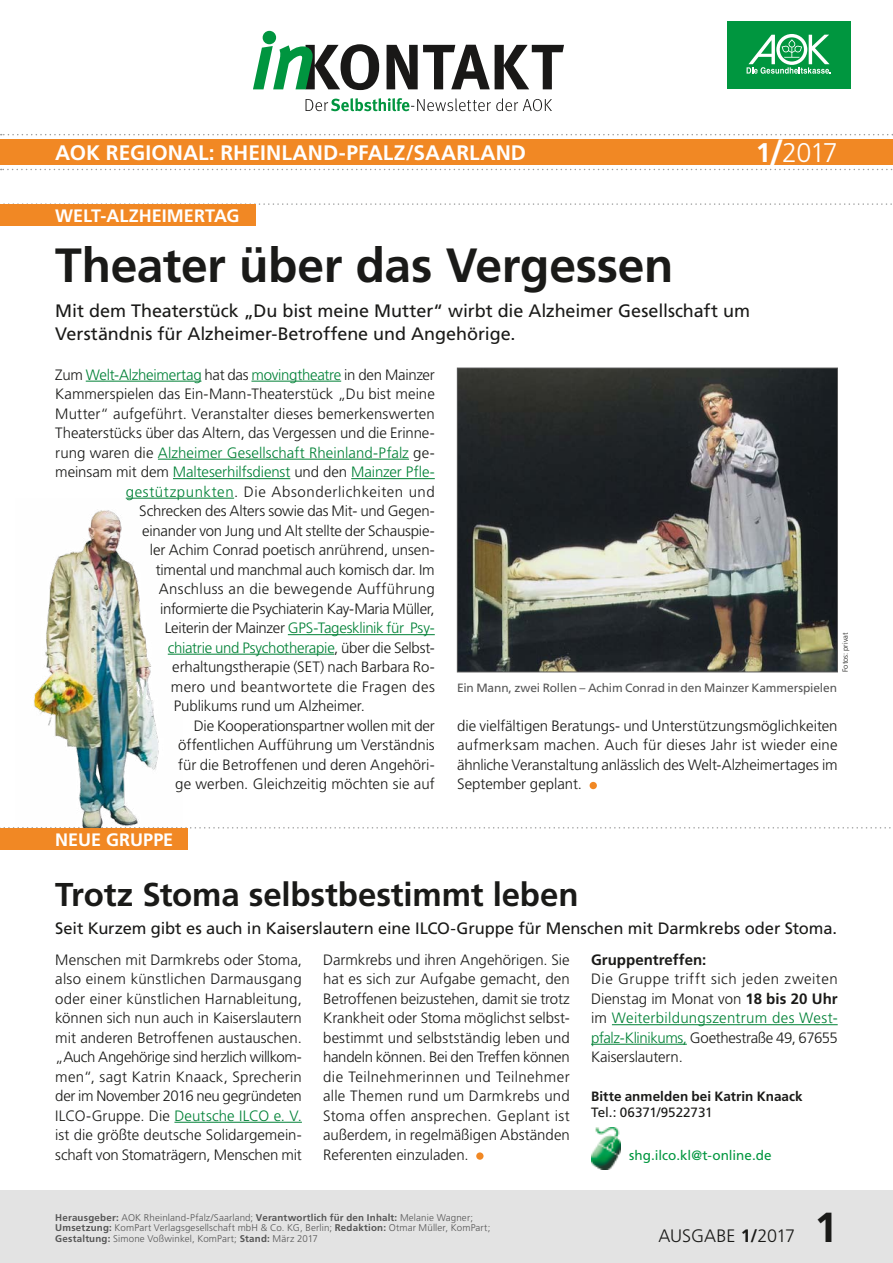
<style>
.page{position:relative;width:893px;height:1263px;background:#fff}
.page>*{position:absolute;margin:0;border:0;box-sizing:border-box;transform-origin:0 0}
.h2_Head_A_26-30pt_groß{font:700 48px "Frutiger LT";letter-spacing:-.01em;color:#1a1a18}
.t1{font:700 42px "Frutiger LT";color:#1a1a18}
.h2_Head_B_22_25pt_mittel{font:700 33px "Frutiger LT";letter-spacing:-.005em;color:#1a1a18}
.P_-_xx_Titel_xx{font:700 21px "Frutiger LT";color:#fff}
.P_Vorspann_A_Head_A_-_groß{font:18px/22.5px "Frutiger LT";letter-spacing:-.005em;color:#1a1a18}
.h1_xx_RUBRIK_xx{font:700 18px "Frutiger LT";color:#fff}
.t2{font:300 18px "Frutiger LT";letter-spacing:-.005em;color:#1a1a18}
.P_Vorspann_B_Head_B_mittel{font:16.5px "Frutiger LT";letter-spacing:-.005em;color:#1a1a18}
.P_copy_BLOCK_oE{font:300 15px/19.5px "Frutiger LT";letter-spacing:-.005em;color:#1a1a18;text-align:justify}
.P_copy_BLOCK_mE{font:300 15px/19.5px "Frutiger LT";color:#1a1a18;text-align:justify}
.P_copy_BLOCK_oE-2{font:300 15px "Frutiger LT";letter-spacing:-.015em;color:#008136}
.P_copy_BLOCK_oE-3{font:300 15px "Frutiger LT";letter-spacing:.005em;color:#008136}
.P_copy_BLOCK_oE-4{font:300 15px "Frutiger LT";letter-spacing:.04em;color:#1a1a18}
.P_copy_BLOCK_oE-5{font:300 15px "Frutiger LT";letter-spacing:.02em;color:#1a1a18}
.P_copy_BLOCK_oE-6{font:300 15px "Frutiger LT";letter-spacing:.025em;color:#1a1a18}
.h3_-_TERMIN_Datum{font:700 15px "Frutiger LT";color:#1a1a18}
.P_1_Kontakt_Mehr_Infos_unter_schwarz{font:700 13.5px "Frutiger LT";letter-spacing:.005em;color:#1a1a18}
.P_2_Mail_grün{font:13.5px "Frutiger LT";color:#00963f}
.P_1_Kontakt_Mehr_Infos_unter_schwarz-2{font:13.5px "Frutiger LT";letter-spacing:-.005em;color:#1a1a18}
.P_BU{font:12px "Frutiger LT";letter-spacing:-.01em;color:#565656}
.P_Impressum{font:300 9.75px/10.5px "Frutiger LT";letter-spacing:.015em;color:#565656}
.t3{font:300 7.5px "Frutiger LT";letter-spacing:.01em;color:#1a1a18}
.s1{color:#1a1a18}
.s2{color:#008136}
.s3{font-weight:700}
</style>
<div class="page">
<div style="left:0;top:1191px;width:893px;height:72px;background:#e3e3e3"></div>
<svg style="left:1px;top:169px;width:892px;height:1px"></svg>
<div style="left:0;top:139px;width:893px;height:26px;background:#f18824"></div>
<svg style="left:1px;top:134px;width:892px;height:1px"></svg>
<div style="left:727px;top:21px;width:123px;height:68px;background:#00963f"></div>
<svg style="left:747px;top:34px;width:84px;height:40px"></svg>
<svg style="left:306px;top:98px;width:246px;height:13px"></svg>
<svg style="left:253px;top:31px;width:311px;height:60px"></svg>
<svg style="left:0;top:203px;width:892px;height:2px"></svg>
<div style="left:0;top:205px;width:255px;height:21px;background:#f18824"></div>
<hr style="left:86px;top:381px;width:115px;height:1px;background:#008136">
<hr style="left:251px;top:381px;width:90px;height:1px;background:#008136">
<hr style="left:158px;top:459px;width:251px;height:1px;background:#008136">
<hr style="left:173px;top:478px;width:117px;height:1px;background:#008136">
<hr style="left:351px;top:478px;width:84px;height:1px;background:#008136">
<hr style="left:126px;top:498px;width:108px;height:1px;background:#008136">
<hr style="left:288px;top:634px;width:147px;height:1px;background:#008136">
<hr style="left:168px;top:654px;width:166px;height:1px;background:#008136">
<div style="left:590px;top:782px;width:7px;height:7px;background:#f18824;border-radius:50%"></div>
<svg style="left:0;top:827px;width:891px;height:1px"></svg>
<div style="left:0;top:828px;width:187px;height:22px;background:#f18824"></div>
<hr style="left:174px;top:1122px;width:128px;height:1px;background:#008136">
<div style="left:476px;top:1152px;width:8px;height:8px;background:#f18824;border-radius:50%"></div>
<hr style="left:612px;top:1024px;width:226px;height:1px;background:#008136">
<hr style="left:591px;top:1044px;width:96px;height:1px;background:#008136">
<img style="left:34px;top:510px;width:149px;height:317px">
<img style="left:591px;top:1127px;width:29px;height:42px">
<img style="left:459px;top:370px;width:377px;height:300px">
<div style="left:457px;top:368px;width:381px;height:304px;border:1px solid #565656"></div>
<p class="P_-_xx_Titel_xx" style="left:55px;top:141px;width:472px">AOK REGIONAL: RHEINLAND-PFALZ/SAARLAND</p>
<h1 class="h1_xx_RUBRIK_xx" style="left:55px;top:206px;width:186px">WELT-ALZHEIMERTAG</h1>
<h2 class="h2_Head_A_26-30pt_groß" style="left:55px;top:237px;width:620px">Theater über das Vergessen</h2>
<p class="P_Vorspann_A_Head_A_-_groß" style="left:55px;top:300px;width:696px">Mit dem Theaterstück „Du bist meine Mutter“ wirbt die Alzheimer Gesellschaft um<br>Verständnis für Alzheimer-Betroffene und Angehörige.</p>
<p class="P_copy_BLOCK_oE-2" style="left:55px;top:366px;width:381px"><span class="s1">Zum</span> Welt-Alzheimertag <span class="s1">hat das</span> movingtheatre <span class="s1">in den Mainzer</span></p>
<p class="P_copy_BLOCK_oE" style="left:55px;top:384px;width:381px">Kammerspielen das Ein-Mann-Theaterstück „Du bist meine</p>
<p class="P_copy_BLOCK_oE" style="left:55px;top:404px;width:381px">Mutter“ aufgeführt. Veranstalter dieses bemerkenswerten</p>
<p class="P_copy_BLOCK_oE" style="left:55px;top:423px;width:381px">Theaterstücks über das Altern, das Vergessen und die Erinne-</p>
<p class="P_copy_BLOCK_oE-3" style="left:55px;top:444px;width:381px"><span class="s1">rung waren die</span> Alzheimer Gesellschaft Rheinland-Pfalz <span class="s1">ge-</span></p>
<p class="P_copy_BLOCK_oE-2" style="left:55px;top:463px;width:381px"><span class="s1">meinsam mit dem</span> Malteserhilfsdienst <span class="s1">und den</span> Mainzer Pfle-</p>
<p class="P_copy_BLOCK_oE-4" style="left:126px;top:483px;width:311px"><span class="s2">gestützpunkten</span>. Die Absonderlichkeiten und</p>
<p class="P_copy_BLOCK_oE" style="left:139px;top:501px;width:297px">Schrecken des Alters sowie das Mit- und Gegen-</p>
<p class="P_copy_BLOCK_oE" style="left:142px;top:521px;width:294px">einander von Jung und Alt stellte der Schauspie-</p>
<p class="P_copy_BLOCK_oE" style="left:150px;top:540px;width:287px">ler Achim Conrad poetisch anrührend, unsen-</p>
<p class="P_copy_BLOCK_oE" style="left:156px;top:560px;width:280px">timental und manchmal auch komisch dar. Im</p>
<p class="P_copy_BLOCK_oE-5" style="left:159px;top:580px;width:277px">Anschluss an die bewegende Aufführung</p>
<p class="P_copy_BLOCK_oE" style="left:160px;top:599px;width:276px">informierte die Psychiaterin Kay-Maria Müller,</p>
<p class="P_copy_BLOCK_oE-2" style="left:165px;top:619px;width:272px"><span class="s1">Leiterin der Mainzer</span> GPS-Tagesklinik für Psy-</p>
<p class="P_copy_BLOCK_oE-2" style="left:168px;top:639px;width:269px">chiatrie und Psychotherapie<span class="s1">, über die Selbst-</span></p>
<p class="P_copy_BLOCK_oE" style="left:172px;top:657px;width:264px">erhaltungstherapie (SET) nach Barbara Ro-</p>
<p class="P_copy_BLOCK_oE-6" style="left:171px;top:678px;width:266px">mero und beantwortete die Fragen des</p>
<p class="P_copy_BLOCK_oE" style="left:174px;top:696px;width:193px">Publikums rund um Alzheimer.</p>
<p class="P_copy_BLOCK_mE" style="left:175px;top:716px;width:261px;text-indent:19px">Die Kooperationspartner wollen mit der öffentlichen Aufführung um Verständnis für die Betroffenen und deren Angehöri&shy;ge werben. Gleichzeitig möchten sie auf</p>
<p class="P_copy_BLOCK_mE" style="left:457px;top:716px;width:382px">die vielfältigen Beratungs- und Unterstützungsmöglichkeiten aufmerksam machen. Auch für dieses Jahr ist wieder eine ähnliche Veranstaltung anlässlich des Welt-Alzheimertages im September geplant.</p>
<p class="t3" style="left:841px;top:672px;width:41px;rotate:-90deg">Fotos: privat</p>
<p class="P_BU" style="left:457px;top:681px;width:381px">Ein Mann, zwei Rollen – Achim Conrad in den Mainzer Kammerspielen</p>
<h1 class="h1_xx_RUBRIK_xx" style="left:55px;top:829px;width:120px">NEUE GRUPPE</h1>
<h2 class="h2_Head_B_22_25pt_mittel" style="left:55px;top:875px;width:525px">Trotz Stoma selbstbestimmt leben</h2>
<p class="P_Vorspann_B_Head_B_mittel" style="left:55px;top:918px;width:783px">Seit Kurzem gibt es auch in Kaiserslautern eine ILCO-Gruppe für Menschen mit Darmkrebs oder Stoma.</p>
<p class="P_copy_BLOCK_oE" style="left:55px;top:950px;width:248px">Menschen mit Darmkrebs oder Stoma, also einem künstlichen Darmausgang oder einer künstlichen Harnableitung, können sich nun auch in Kaiserslautern mit anderen Betroffenen austauschen. „Auch Angehörige sind herzlich willkom&shy;men“, sagt Katrin Knaack, Sprecherin der im November 2016 neu gegründeten ILCO-Gruppe. Die <span class="s2">Deutsche ILCO e. V. </span>ist die größte deutsche Solidargemein&shy;schaft von Stomaträgern, Menschen mit</p>
<p class="P_copy_BLOCK_oE" style="left:323px;top:950px;width:248px">Darmkrebs und ihren Angehörigen. Sie hat es sich zur Aufgabe gemacht, den Betroffenen beizustehen, damit sie trotz Krankheit oder Stoma möglichst selbst&shy;bestimmt und selbstständig leben und handeln können. Bei den Treffen können die Teilnehmerinnen und Teilnehmer alle Themen rund um Darmkrebs und Stoma offen ansprechen. Geplant ist außerdem, in regelmäßigen Abständen Referenten einzuladen.</p>
<h3 class="h3_-_TERMIN_Datum" style="left:591px;top:951px;width:117px">Gruppentreffen:</h3>
<p class="P_copy_BLOCK_oE" style="left:591px;top:969px;width:248px">Die Gruppe trifft sich jeden zweiten Dienstag im Monat von <span class="s3">18 bis 20 Uhr </span>im <span class="s2">Weiterbildungszentrum des West&shy;pfalz-Klinikums,</span> Goethestraße 49, 67655<br>Kaiserslautern.</p>
<p class="P_1_Kontakt_Mehr_Infos_unter_schwarz" style="left:591px;top:1088px;width:213px">Bitte anmelden bei Katrin Knaack</p>
<p class="P_1_Kontakt_Mehr_Infos_unter_schwarz-2" style="left:591px;top:1104px;width:123px">Tel.: 06371/9522731</p>
<p class="P_2_Mail_grün" style="left:629px;top:1147px;width:144px">shg.ilco.kl@t-online.de</p>
<p class="P_Impressum" style="left:55px;top:1212px;width:437px"><span class="s3">Herausgeber:</span> AOK Rheinland-Pfalz/Saarland; <span class="s3">Verantwortlich für den Inhalt:</span> Melanie Wagner;<br><span class="s3">Umsetzung:</span> KomPart Verlagsgesellschaft mbH &amp; Co. KG, Berlin; <span class="s3">Redaktion:</span> Otmar Müller, KomPart;<br><span class="s3">Gestaltung:</span> Simone Voßwinkel, KomPart; <span class="s3">Stand:</span> März 2017</p>
<p class="t2" style="left:658px;top:1225px;width:138px">AUSGABE <span class="s3">1/</span>2017</p>
<h2 class="t1" style="left:814px;top:1202px;width:25px">1</h2>
</div>
